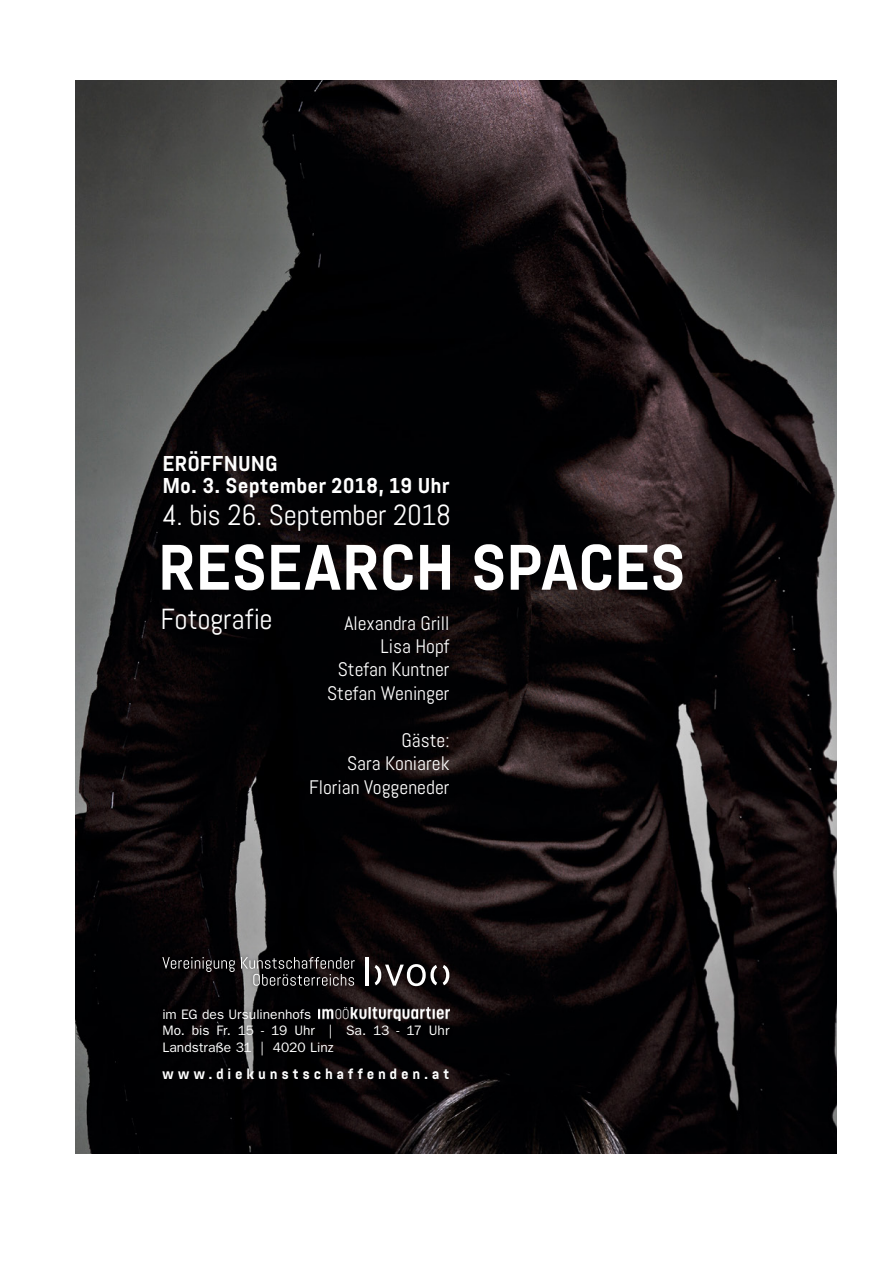
<style>
.page{position:relative;width:893px;height:1263px;background:#fff}
.page>*{position:absolute;margin:0;border:0;box-sizing:border-box;transform-origin:0 0}
.t1{font:700 64.05px "Abel Pro";letter-spacing:-.005em;color:#fff}
.t2{font:28.95px "Abel";letter-spacing:-.01em;color:#fff}
.t3{font:700 21.45px/22px "Abel Pro";letter-spacing:.005em;color:#fff}
.t4{font:19.5px/23.4px "Abel";color:#fff;text-align:right}
.t5{font:700 15px "Abel Pro";letter-spacing:.25em;color:#fff}
.t6{font:13.65px/16.5px "Franklin Gothic";color:#fff}
</style>
<div class="page">
<img style="left:75px;top:80px;width:762px;height:1073px">
<div style="left:427px;top:961px;width:26px;height:28px;background:#000;opacity:.5"></div>
<div style="left:371px;top:961px;width:14px;height:28px;background:#000;opacity:.5"></div>
<div style="left:381px;top:961px;width:26px;height:28px;background:#000;opacity:.5"></div>
<div style="left:403px;top:960px;width:27px;height:30px;background:#000;opacity:.5"></div>
<svg style="left:375px;top:964px;width:74px;height:22px"></svg>
<div style="left:362px;top:953px;width:10px;height:36px;background:#000;opacity:.5"></div>
<hr style="left:365px;top:957px;width:3px;height:28px;background:#fff">
<div style="left:249px;top:970px;width:109px;height:19px;background:#000;opacity:.5"></div>
<div style="left:159px;top:953px;width:199px;height:23px;background:#000"></div>
<svg style="left:162px;top:957px;width:193px;height:29px"></svg>
<div style="left:157px;top:1003px;width:298px;height:57px;background:#000;opacity:.5"></div>
<img style="left:319px;top:1007px;width:130px;height:13px">
<p class="t3" style="left:162px;top:453px;width:289px">ERÖFFNUNG<br>Mo. 3. September 2018, 19 Uhr</p>
<h2 class="t2" style="left:162px;top:497px;width:290px">4. bis 26. September 2018</h2>
<h1 class="t1" style="left:158px;top:523px;width:529px">RESEARCH SPACES</h1>
<h2 class="t2" style="left:161px;top:601px;width:114px">Fotografie</h2>
<p class="t4" style="left:327px;top:611px;width:124px">Alexandra Grill<br>Lisa Hopf<br>Stefan Kuntner<br>Stefan Weninger</p>
<p class="t4" style="left:309px;top:728px;width:142px">Gäste:<br>Sara Koniarek<br>Florian Voggeneder</p>
<p class="t6" style="left:162px;top:1006px;width:289px">im EG des Ursulinenhofs<br>Mo. bis Fr. 15 - 19 Uhr | Sa. 13 - 17 Uhr<br>Landstraße 31 | 4020 Linz</p>
<p class="t5" style="left:162px;top:1063px;width:288px">www.diekunstschaffenden.at</p>
</div>
